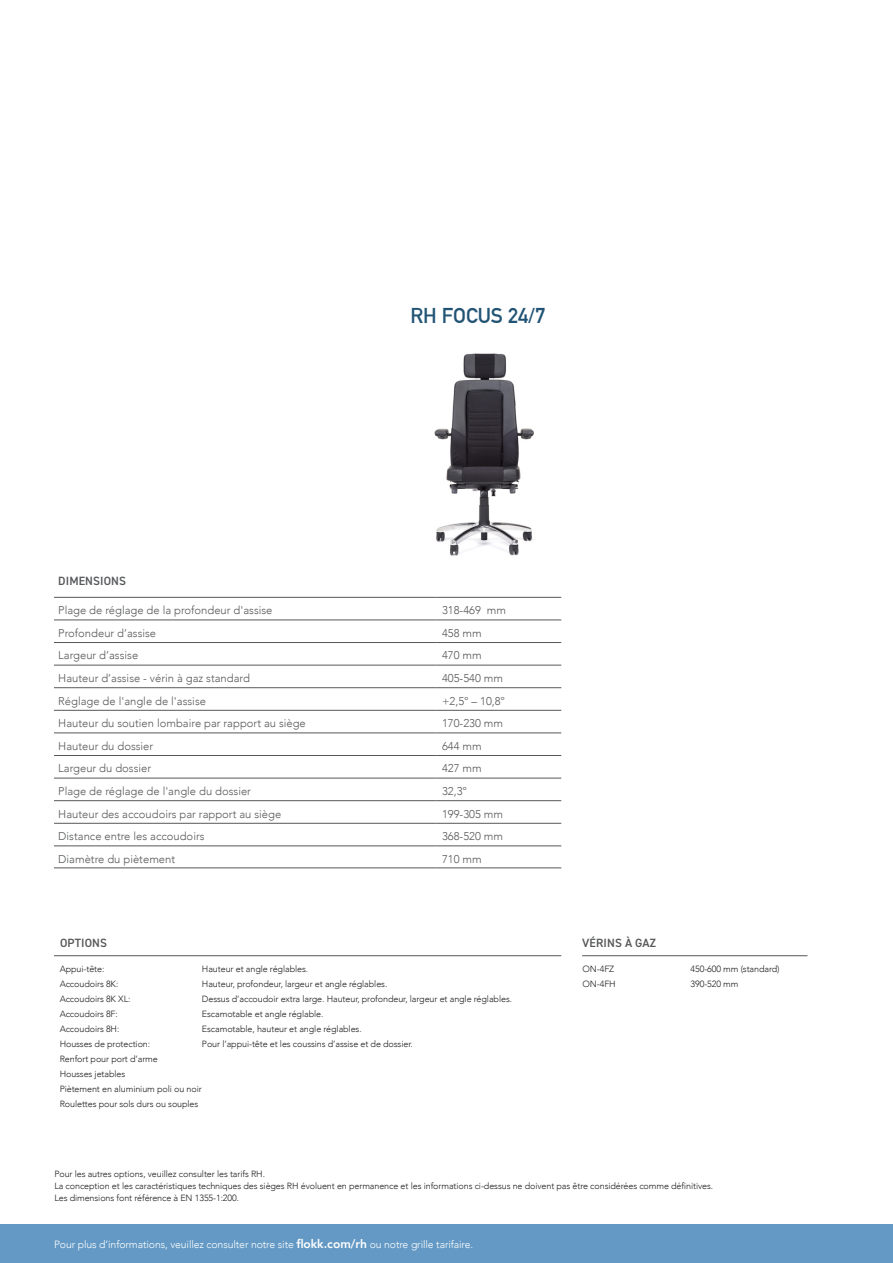
<style>
.page{position:relative;width:893px;height:1263px;background:#fff}
.page>*{position:absolute;margin:0;border:0;box-sizing:border-box;transform-origin:0 0}
.Table_head{font:700 21px "DIN Alternate";color:#215375}
.Table_head-2{font:600 12px "DIN2014";letter-spacing:.01em;color:#57585a}
.Tabell{font:300 11.25px "Avenir";color:#57585a}
.Extra{font:300 10.5px "Avenir";letter-spacing:-.01em;color:#fff}
.Extra-2{font:300 9px "Avenir";letter-spacing:-.01em;color:#231f20}
.s1{font-weight:800;font-size:12px}
</style>
<div class="page">
<div style="left:0;top:1225px;width:893px;height:38px;background:#6399c4"></div>
<img style="left:434px;top:353px;width:100px;height:203px">
<hr style="left:54px;top:597px;width:383px;height:1px;background:#57585a">
<hr style="left:437px;top:597px;width:124px;height:1px;background:#57585a">
<hr style="left:54px;top:620px;width:383px;height:1px;background:#57585a">
<hr style="left:437px;top:620px;width:124px;height:1px;background:#57585a">
<hr style="left:54px;top:642px;width:383px;height:1px;background:#57585a">
<hr style="left:437px;top:642px;width:124px;height:1px;background:#57585a">
<hr style="left:54px;top:665px;width:383px;height:1px;background:#57585a">
<hr style="left:437px;top:665px;width:124px;height:1px;background:#57585a">
<hr style="left:54px;top:687px;width:383px;height:1px;background:#57585a">
<hr style="left:437px;top:687px;width:124px;height:1px;background:#57585a">
<hr style="left:54px;top:710px;width:383px;height:1px;background:#57585a">
<hr style="left:437px;top:710px;width:124px;height:1px;background:#57585a">
<hr style="left:54px;top:733px;width:383px;height:1px;background:#57585a">
<hr style="left:437px;top:733px;width:124px;height:1px;background:#57585a">
<hr style="left:54px;top:755px;width:383px;height:1px;background:#57585a">
<hr style="left:437px;top:755px;width:124px;height:1px;background:#57585a">
<hr style="left:54px;top:778px;width:383px;height:1px;background:#57585a">
<hr style="left:437px;top:778px;width:124px;height:1px;background:#57585a">
<hr style="left:54px;top:800px;width:383px;height:1px;background:#57585a">
<hr style="left:437px;top:800px;width:124px;height:1px;background:#57585a">
<hr style="left:54px;top:823px;width:383px;height:1px;background:#57585a">
<hr style="left:437px;top:823px;width:124px;height:1px;background:#57585a">
<hr style="left:54px;top:846px;width:383px;height:1px;background:#57585a">
<hr style="left:437px;top:846px;width:124px;height:1px;background:#57585a">
<hr style="left:54px;top:868px;width:383px;height:1px;background:#57585a">
<hr style="left:437px;top:868px;width:124px;height:1px;background:#57585a">
<hr style="left:54px;top:955px;width:191px;height:1px;background:#57585a">
<svg style="left:245px;top:955px;width:17px;height:1px"></svg>
<hr style="left:262px;top:955px;width:299px;height:1px;background:#57585a">
<hr style="left:582px;top:955px;width:225px;height:1px;background:#57585a">
<p class="Table_head" style="left:410px;top:300px;width:136px">RH FOCUS 24/7</p>
<p class="Table_head-2" style="left:58px;top:573px;width:69px">DIMENSIONS</p>
<p class="Tabell" style="left:58px;top:604px;width:216px">Plage de réglage de la profondeur d'assise</p>
<p class="Tabell" style="left:442px;top:604px;width:65px">318-469 mm</p>
<p class="Tabell" style="left:58px;top:626px;width:99px">Profondeur d’assise</p>
<p class="Tabell" style="left:442px;top:626px;width:41px">458 mm</p>
<p class="Tabell" style="left:58px;top:649px;width:82px">Largeur d’assise</p>
<p class="Tabell" style="left:442px;top:649px;width:41px">470 mm</p>
<p class="Tabell" style="left:58px;top:671px;width:193px">Hauteur d’assise - vérin à gaz standard</p>
<p class="Tabell" style="left:442px;top:671px;width:62px">405-540 mm</p>
<p class="Tabell" style="left:58px;top:694px;width:149px">Réglage de l'angle de l'assise</p>
<p class="Tabell" style="left:442px;top:694px;width:65px">+2,5° – 10,8°</p>
<p class="Tabell" style="left:58px;top:717px;width:249px">Hauteur du soutien lombaire par rapport au siège</p>
<p class="Tabell" style="left:442px;top:717px;width:62px">170-230 mm</p>
<p class="Tabell" style="left:58px;top:739px;width:97px">Hauteur du dossier</p>
<p class="Tabell" style="left:442px;top:739px;width:41px">644 mm</p>
<p class="Tabell" style="left:58px;top:762px;width:94px">Largeur du dossier</p>
<p class="Tabell" style="left:442px;top:762px;width:41px">427 mm</p>
<p class="Tabell" style="left:58px;top:784px;width:194px">Plage de réglage de l'angle du dossier</p>
<p class="Tabell" style="left:442px;top:784px;width:26px">32,3°</p>
<p class="Tabell" style="left:58px;top:807px;width:225px">Hauteur des accoudoirs par rapport au siège</p>
<p class="Tabell" style="left:442px;top:807px;width:62px">199-305 mm</p>
<p class="Tabell" style="left:58px;top:830px;width:148px">Distance entre les accoudoirs</p>
<p class="Tabell" style="left:442px;top:830px;width:62px">368-520 mm</p>
<p class="Tabell" style="left:58px;top:852px;width:118px">Diamètre du piètement</p>
<p class="Tabell" style="left:442px;top:852px;width:41px">710 mm</p>
<p class="Table_head-2" style="left:60px;top:935px;width:48px">OPTIONS</p>
<p class="Table_head-2" style="left:582px;top:935px;width:75px">VÉRINS À GAZ</p>
<p class="Extra-2" style="left:202px;top:964px;width:108px">Hauteur et angle réglables.</p>
<p class="Extra-2" style="left:202px;top:979px;width:187px">Hauteur, profondeur, largeur et angle réglables.</p>
<p class="Extra-2" style="left:202px;top:994px;width:312px">Dessus d’accoudoir extra large. Hauteur, profondeur, largeur et angle réglables.</p>
<p class="Extra-2" style="left:202px;top:1009px;width:123px">Escamotable et angle réglable.</p>
<p class="Extra-2" style="left:202px;top:1024px;width:161px">Escamotable, hauteur et angle réglables.</p>
<p class="Extra-2" style="left:202px;top:1039px;width:212px">Pour l’appui-tête et les coussins d’assise et de dossier.</p>
<p class="Extra-2" style="left:60px;top:963px;width:46px">Appui-tête:</p>
<p class="Extra-2" style="left:60px;top:978px;width:60px">Accoudoirs 8K:</p>
<p class="Extra-2" style="left:60px;top:993px;width:72px">Accoudoirs 8K XL:</p>
<p class="Extra-2" style="left:60px;top:1008px;width:60px">Accoudoirs 8F:</p>
<p class="Extra-2" style="left:60px;top:1023px;width:61px">Accoudoirs 8H:</p>
<p class="Extra-2" style="left:60px;top:1038px;width:92px">Housses de protection:</p>
<p class="Extra-2" style="left:60px;top:1053px;width:100px">Renfort pour port d’arme</p>
<p class="Extra-2" style="left:60px;top:1068px;width:67px">Housses jetables</p>
<p class="Extra-2" style="left:60px;top:1083px;width:144px">Piètement en aluminium poli ou noir</p>
<p class="Extra-2" style="left:60px;top:1098px;width:140px">Roulettes pour sols durs ou souples</p>
<p class="Extra-2" style="left:583px;top:963px;width:33px">ON-4FZ</p>
<p class="Extra-2" style="left:691px;top:963px;width:90px">450-600 mm (standard)</p>
<p class="Extra-2" style="left:583px;top:978px;width:35px">ON-4FH</p>
<p class="Extra-2" style="left:691px;top:978px;width:49px">390-520 mm</p>
<p class="Extra-2" style="left:54px;top:1168px;width:212px">Pour les autres options, veuillez consulter les tarifs RH.</p>
<p class="Extra-2" style="left:54px;top:1180px;width:660px">La conception et les caractéristiques techniques des sièges RH évoluent en permanence et les informations ci-dessus ne doivent pas être considérées comme définitives.</p>
<p class="Extra-2" style="left:54px;top:1192px;width:186px">Les dimensions font référence à EN 1355-1:200.</p>
<p class="Extra" style="left:54px;top:1238px;width:421px">Pour plus d’informations, veuillez consulter notre site <span class="s1">flokk.com/rh</span> ou notre grille tarifaire.</p>
</div>
